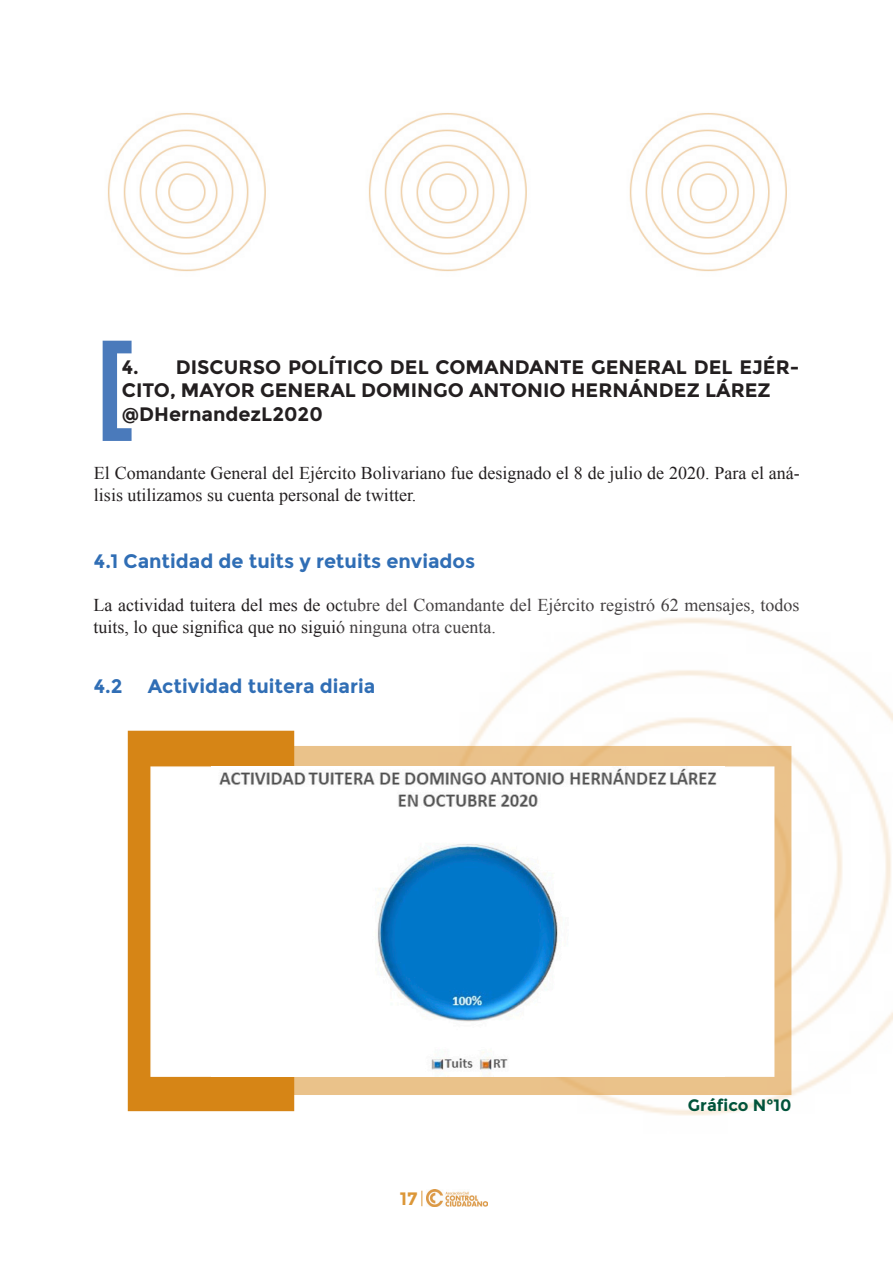
<style>
.page{position:relative;width:893px;height:1263px;background:#fff}
.page>*{position:absolute;margin:0;border:0;box-sizing:border-box;transform-origin:0 0}
.t1{font:700 112.5px "Montserrat";color:#4a7abb}
.t2{font:700 19.5px/23.4px "Montserrat";color:#231f20}
.t3{font:700 19.5px "Montserrat";color:#306eb5}
.t4{font:18px/21.6px "Times New Roman";color:#231f20}
.t5{font:700 18px "Montserrat";color:#d68516}
.t6{font:700 16.5px "Montserrat";color:#00533a}
</style>
<div class="page">
<img style="left:421px;top:617px;width:472px;height:590px">
<div style="left:148px;top:746px;width:643px;height:349px;background:#eac28a"></div>
<div style="left:128px;top:731px;width:166px;height:380px;background:#d68516"></div>
<div style="left:150px;top:766px;width:624px;height:311px;background:#fff;border:2px solid #fff"></div>
<img style="left:211px;top:766px;width:513px;height:311px">
<img style="left:107px;top:113px;width:159px;height:159px">
<img style="left:368px;top:113px;width:159px;height:159px">
<img style="left:629px;top:113px;width:158px;height:159px">
<p class="t1" style="left:94px;top:319px;width:44px">[</p>
<p class="t2" style="left:122px;top:355px;width:679px">4. DISCURSO POLÍTICO DEL COMANDANTE GENERAL DEL EJÉR-<br>CITO, MAYOR GENERAL DOMINGO ANTONIO HERNÁNDEZ LÁREZ</p>
<p class="t2" style="left:122px;top:402px;width:203px">@DHernandezL2020</p>
<p class="t4" style="left:94px;top:462px;width:707px">El Comandante General del Ejército Bolivariano fue designado el 8 de julio de 2020. Para el aná&shy;lisis utilizamos su cuenta personal de twitter.</p>
<p class="t3" style="left:94px;top:550px;width:383px">4.1 Cantidad de tuits y retuits enviados</p>
<p class="t4" style="left:94px;top:594px;width:707px">La actividad tuitera del mes de octubre del Comandante del Ejército registró 62 mensajes, todos tuits, lo que significa que no siguió ninguna otra cuenta.</p>
<p class="t3" style="left:94px;top:674px;width:30px">4.2</p>
<p class="t3" style="left:148px;top:674px;width:229px">Actividad tuitera diaria</p>
<p class="t5" style="left:400px;top:1188px;width:19px">17</p>
<p class="t6" style="left:688px;top:1095px;width:105px">Gráfico N°10</p>
</div>
